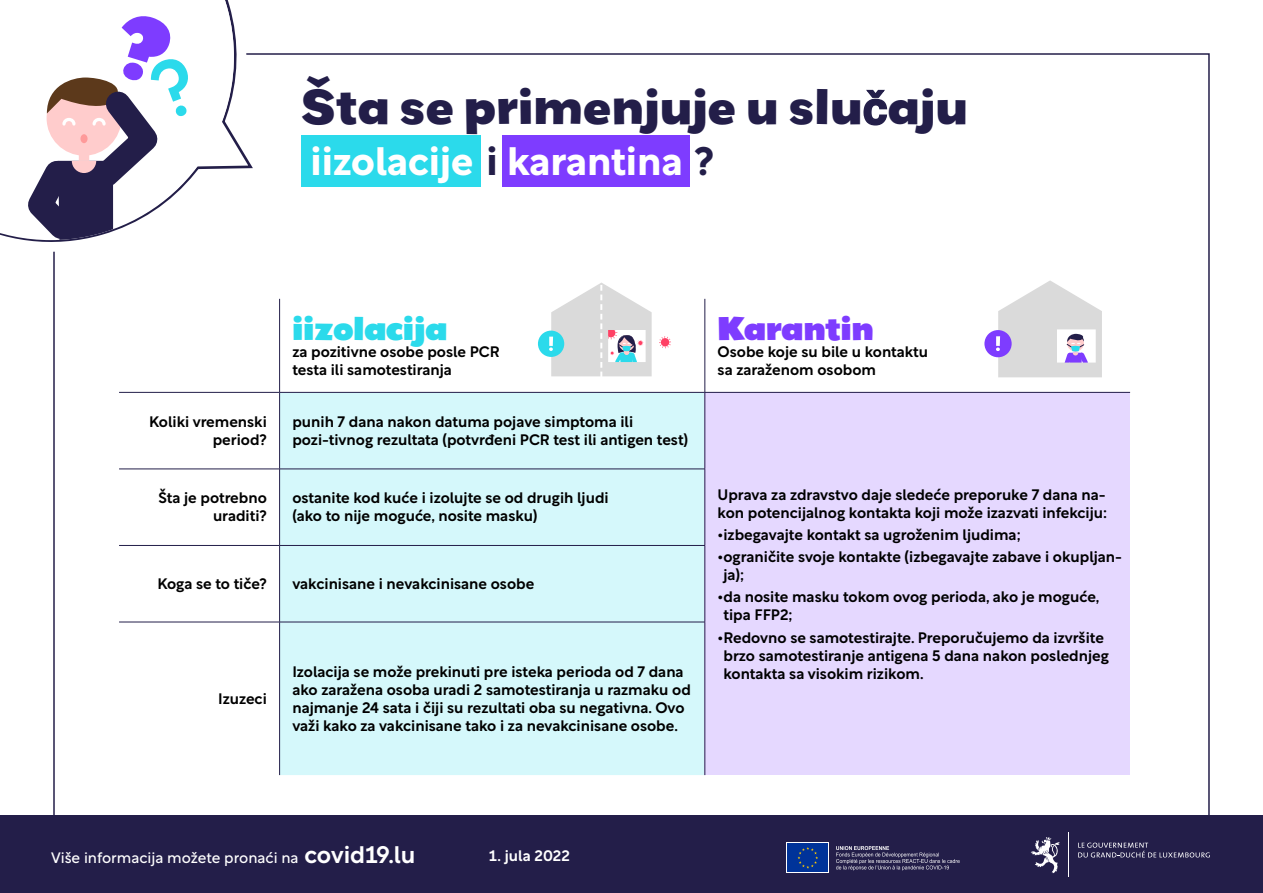
<style>
.page{position:relative;width:1263px;height:893px;background:#fff}
.page>*{position:absolute;margin:0;border:0;box-sizing:border-box;transform-origin:0 0}
.t1{font:700 expanded 45px "Grenadine MVB";color:#231e49}
.t2{font:700 39px "Rotunda";color:#fff}
.t3{font:900 30px "Grenadine MVB";color:#2bdaeb}
.t4{font:900 30px "Grenadine MVB";color:#7e3cff}
.t5{font:500 15px/18px "Rotunda";color:#000}
.t6{font:15px "Rotunda";color:#fff}
.t7{font:500 15px "Rotunda";letter-spacing:.005em;color:#fff}
.s1{font-family:"Helvetica";font-stretch:normal}
.s2{color:#231e49}
.s3{font-weight:500;font-size:23.7px}
</style>
<div class="page">
<div style="left:0;top:815px;width:1263px;height:78px;background:#231e49"></div>
<svg style="left:1078px;top:843px;width:132px;height:14px"></svg>
<hr style="left:1068px;top:833px;width:1px;height:44px;background:#fff">
<svg style="left:1031px;top:837px;width:29px;height:36px"></svg>
<svg style="left:24px;top:26px;width:231px;height:235px"></svg>
<div style="left:301px;top:135px;width:179px;height:51px;background:#2bdaeb"></div>
<div style="left:502px;top:135px;width:188px;height:51px;background:#7e3cff"></div>
<div style="left:280px;top:393px;width:425px;height:382px;background:#d5f8fb"></div>
<div style="left:705px;top:392px;width:425px;height:383px;background:#e5d8ff"></div>
<hr style="left:279px;top:299px;width:1px;height:93px;background:#231e49">
<hr style="left:705px;top:299px;width:1px;height:93px;background:#231e49">
<hr style="left:119px;top:392px;width:161px;height:1px;background:#231e49">
<hr style="left:280px;top:392px;width:425px;height:1px;background:#231e49">
<hr style="left:279px;top:393px;width:1px;height:76px;background:#231e49">
<hr style="left:705px;top:392px;width:425px;height:1px;background:#231e49">
<hr style="left:705px;top:393px;width:1px;height:76px;background:#231e49">
<hr style="left:119px;top:469px;width:161px;height:1px;background:#231e49">
<hr style="left:280px;top:469px;width:425px;height:1px;background:#231e49">
<hr style="left:279px;top:469px;width:1px;height:76px;background:#231e49">
<hr style="left:705px;top:469px;width:1px;height:76px;background:#231e49">
<hr style="left:119px;top:545px;width:161px;height:1px;background:#231e49">
<hr style="left:280px;top:545px;width:425px;height:1px;background:#231e49">
<hr style="left:279px;top:546px;width:1px;height:76px;background:#231e49">
<hr style="left:705px;top:546px;width:1px;height:76px;background:#231e49">
<hr style="left:279px;top:622px;width:1px;height:153px;background:#231e49">
<hr style="left:705px;top:622px;width:1px;height:153px;background:#231e49">
<hr style="left:119px;top:622px;width:161px;height:1px;background:#231e49">
<hr style="left:280px;top:622px;width:425px;height:1px;background:#231e49">
<svg style="left:659px;top:336px;width:12px;height:12px"></svg>
<svg style="left:538px;top:283px;width:114px;height:94px"></svg>
<svg style="left:984px;top:280px;width:118px;height:98px"></svg>
<svg style="left:996px;top:336px;width:4px;height:10px"></svg>
<svg style="left:0;top:0;width:234px;height:240px"></svg>
<svg style="left:836px;top:846px;width:124px;height:24px"></svg>
<div style="left:787px;top:843px;width:42px;height:30px;background:#fff"></div>
<div style="left:787px;top:843px;width:41px;height:29px;background:#039"></div>
<svg style="left:797px;top:847px;width:21px;height:21px"></svg>
<svg style="left:10px;top:10px;width:191px;height:230px"></svg>
<h1 class="t1" style="left:301px;top:75px;width:668px">Šta se primenjuje u slu<span class="s1">č</span>aju</h1>
<h2 class="t2" style="left:311px;top:130px;width:405px">iizolacije <span class="s2">i</span> karantina <span class="s2">?</span></h2>
<h3 class="t3" style="left:292px;top:307px;width:156px">iizolacija</h3>
<p class="t5" style="left:292px;top:341px;width:209px">za pozitivne osobe posle PCR testa ili samotestiranja</p>
<p class="t5" style="left:149px;top:411px;width:119px;text-align:right">Koliki vremenski period?</p>
<p class="t5" style="left:292px;top:411px;width:397px">punih 7 dana nakon datuma pojave simptoma ili pozi-tivnog rezultata (potvrđeni PCR test ili antigen test)</p>
<p class="t5" style="left:158px;top:488px;width:110px;text-align:right">Šta je potrebno uraditi?</p>
<p class="t5" style="left:292px;top:488px;width:318px">ostanite kod kuće i izolujte se od drugih ljudi (ako to nije moguće, nosite masku)</p>
<p class="t5" style="left:157px;top:573px;width:111px">Koga se to tiče?</p>
<p class="t5" style="left:292px;top:573px;width:243px">vakcinisane i nevakcinisane osobe</p>
<p class="t5" style="left:218px;top:688px;width:50px">Izuzeci</p>
<p class="t5" style="left:292px;top:661px;width:400px">Izolacija se može prekinuti pre isteka perioda od 7 dana ako zaražena osoba uradi 2 samotestiranja u razmaku od najmanje 24 sata i čiji su rezultati oba su negativna. Ovo važi kako za vakcinisane tako i za nevakcinisane osobe.</p>
<h3 class="t4" style="left:718px;top:307px;width:158px">Karantin</h3>
<p class="t5" style="left:718px;top:341px;width:212px">Osobe koje su bile u kontaktu sa zaraženom osobom</p>
<p class="t5" style="left:718px;top:484px;width:391px">Uprava za zdravstvo daje sledeće preporuke 7 dana na&shy;kon potencijalnog kontakta koji može izazvati infekciju:</p>
<p class="t5" style="left:718px;top:524px;width:305px">•izbegavajte kontakt sa ugroženim ljudima;</p>
<p class="t5" style="left:723px;top:546px;width:400px;text-indent:-6px">•ograničite svoje kontakte (izbegavajte zabave i okupljan&shy;ja);</p>
<p class="t5" style="left:723px;top:586px;width:378px;text-indent:-6px">•da nosite masku tokom ovog perioda, ako je moguće, tipa FFP2;</p>
<p class="t5" style="left:723px;top:627px;width:387px;text-indent:-6px">•Redovno se samotestirajte. Preporučujemo da izvršite brzo samotestiranje antigena 5 dana nakon poslednjeg kontakta sa visokim rizikom.</p>
<p class="t6" style="left:51px;top:846px;width:366px">Više informacija možete pronaći na <span class="s3">covid19.lu</span></p>
<p class="t7" style="left:489px;top:843px;width:82px">1. jula 2022</p>
</div>
